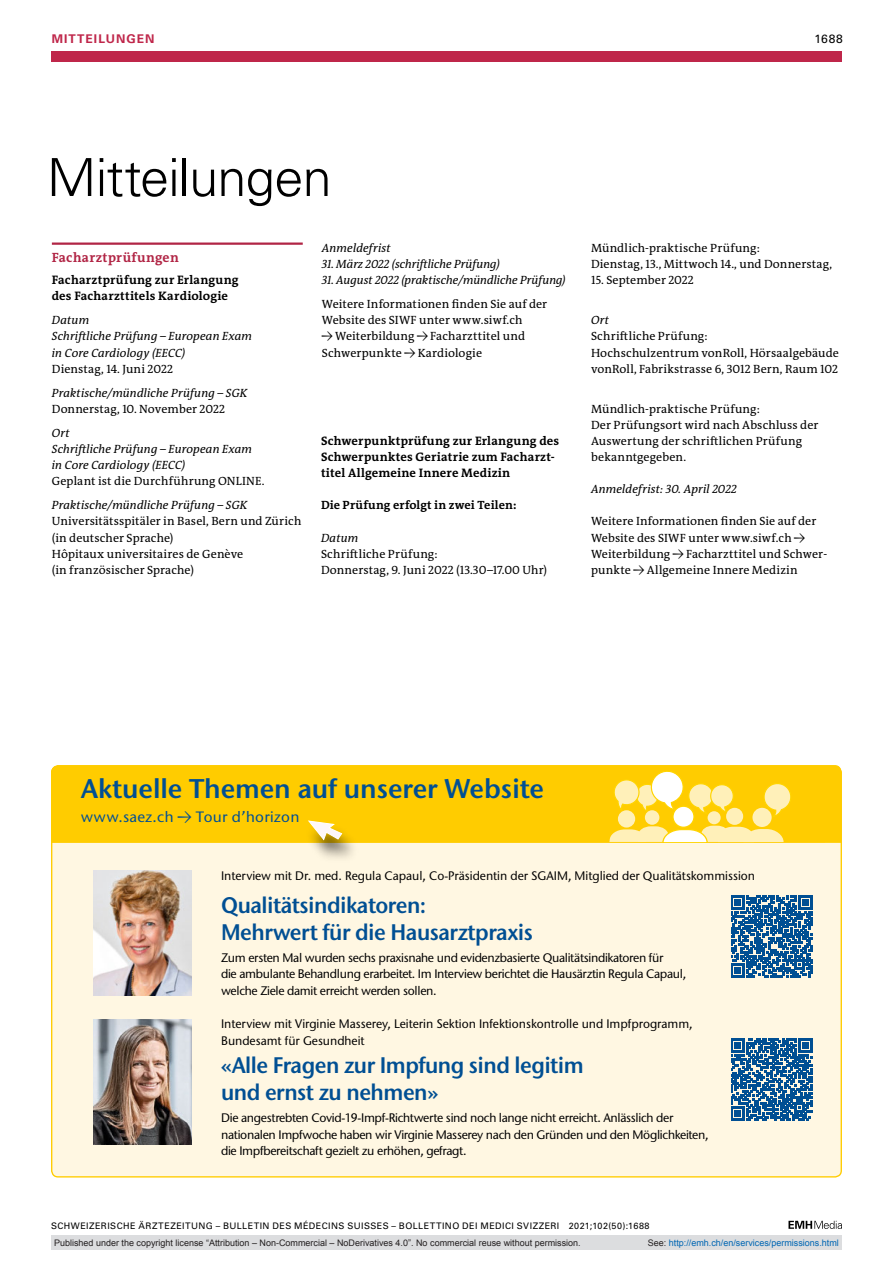
<style>
.page{position:relative;width:893px;height:1263px;background:#fff}
.page>*{position:absolute;margin:0;border:0;box-sizing:border-box;transform-origin:0 0}
.t1{font:300 52.5px "Univers LT Std";letter-spacing:-.02em;color:#000}
.t2{font:600 27px "Stone Sans ITC Std";letter-spacing:-.005em;color:#004f93}
.t3{font:600 22.5px/27px "Stone Sans ITC Std";letter-spacing:-.025em;color:#004f93;scale:.95 1}
.t4{font:500 15px "Stone Sans ITC Std";letter-spacing:.015em;color:#004f93}
.t5{font:700 13.5px "The Antiqua B W7";letter-spacing:.03em;color:#b12545}
.t6{font:500 12.3px/16.5px "Stone Sans ITC Std";letter-spacing:-.025em;color:#000}
.t7{font:500 12.3px/16.5px "Stone Sans ITC Std";color:#000}
.t8{font:700 12.3px/16px "The Antiqua B W7";letter-spacing:.02em;color:#000}
.t9{font:12px/16px "The Antiqua B W5 Plain";letter-spacing:.01em;color:#000}
.t10{font:italic 12px/16px "The Antiqua B W5 Plain";letter-spacing:.005em;color:#000}
.t11{font:700 12px "The Antiqua B W7";letter-spacing:.01em;color:#000}
.t12{font:700 12px "Univers LT Std";letter-spacing:.085em;color:#bf264a}
.t13{font:12px "Univers LT Std";color:#000}
.t14{font:9px "Arial";color:#231f20}
.t15{font:9px "Univers LT Std";letter-spacing:.05em;color:#000}
.t16{font:9px "Arial";color:#0066b3}
.s1{font-family:"The Antiqua B W5 Plain";font-weight:400}
.s2{color:#231f20}
</style>
<div class="page">
<svg style="left:788px;top:1221px;width:54px;height:8px"></svg>
<div style="left:51px;top:51px;width:791px;height:11px;background:#bf264a"></div>
<div style="left:52px;top:766px;width:789px;height:411px;background:#fff7e2;border-radius:6px"></div>
<div style="left:52px;top:765px;width:789px;height:78px;background:#fc0"></div>
<svg style="left:761px;top:780px;width:33px;height:38px"></svg>
<svg style="left:612px;top:768px;width:124px;height:47px;background:#ffdd56"></svg>
<div style="left:708px;top:811px;width:13px;height:13px;background:#fff0b9;border-radius:50%"></div>
<div style="left:726px;top:808px;width:17px;height:17px;background:#fff0b9;border-radius:50%"></div>
<div style="left:645px;top:810px;width:14px;height:15px;background:#fff0b9;border-radius:50%"></div>
<div style="left:618px;top:810px;width:17px;height:17px;background:#fff0b9;border-radius:50%"></div>
<div style="left:673px;top:806px;width:21px;height:21px;background:#fff;border-radius:50%"></div>
<div style="left:672px;top:805px;width:23px;height:23px;border:1px solid #ffd400;border-radius:50%"></div>
<svg style="left:609px;top:826px;width:175px;height:17px;background:#ffe993"></svg>
<div style="left:752px;top:808px;width:20px;height:19px;background:#fff0b9;border-radius:50%"></div>
<div style="left:305px;top:823px;width:54px;height:40px;background:#000;opacity:.6"></div>
<svg style="left:308px;top:820px;width:35px;height:21px"></svg>
<svg style="left:731px;top:895px;width:82px;height:82px"></svg>
<svg style="left:731px;top:1038px;width:82px;height:83px"></svg>
<img style="left:94px;top:871px;width:97px;height:124px">
<img style="left:94px;top:1019px;width:97px;height:125px">
<hr style="left:52px;top:242px;width:251px;height:3px;background:#b12545">
<div style="left:51px;top:1235px;width:791px;height:15px;background:#dcdddf"></div>
<p class="t12" style="left:52px;top:31px;width:104px">MITTEILUNGEN</p>
<p class="t13" style="left:815px;top:31px;width:30px">1688</p>
<h1 class="t1" style="left:47px;top:146px;width:286px">Mitteilungen</h1>
<p class="t5" style="left:52px;top:249px;width:128px">Facharztprüfungen</p>
<p class="t8" style="left:52px;top:272px;width:188px">Facharztprüfung zur Erlangung des Facharzttitels Kardiologie</p>
<p class="t10" style="left:52px;top:312px;width:202px">Datum<br>Schriftliche Prüfung – European Exam in Core Cardiology (EECC)</p>
<p class="t9" style="left:52px;top:361px;width:123px">Dienstag, 14. Juni 2022</p>
<p class="t10" style="left:52px;top:385px;width:197px">Praktische/mündliche Prüfung – SGK</p>
<p class="t9" style="left:52px;top:401px;width:175px">Donnerstag, 10. November 2022</p>
<p class="t10" style="left:52px;top:425px;width:202px">Ort<br>Schriftliche Prüfung – European Exam in Core Cardiology (EECC)</p>
<p class="t9" style="left:52px;top:473px;width:214px">Geplant ist die Durchführung ONLINE.</p>
<p class="t10" style="left:52px;top:497px;width:197px">Praktische/mündliche Prüfung – SGK</p>
<p class="t9" style="left:52px;top:513px;width:251px">Universitätsspitäler in Basel, Bern und Zürich (in deutscher Sprache)<br>Hôpitaux universitaires de Genève<br>(in französischer Sprache)</p>
<p class="t10" style="left:322px;top:240px;width:71px">Anmeldefrist</p>
<p class="t10" style="left:322px;top:256px;width:179px">31. März 2022 (schriftliche Prüfung)</p>
<p class="t10" style="left:322px;top:272px;width:245px">31. August 2022 (praktische/mündliche Prüfung)</p>
<p class="t9" style="left:322px;top:296px;width:227px">Weitere Informationen finden Sie auf der<br>Website des SIWF unter www.siwf.ch</p>
<p class="t9" style="left:322px;top:328px;width:205px">→ Weiterbildung → Facharzttitel und<br>Schwerpunkte → Kardiologie</p>
<p class="t8" style="left:321px;top:433px;width:240px">Schwerpunktprüfung zur Erlangung des<br>Schwerpunktes Geriatrie zum Facharzt&shy;titel Allgemeine Innere Medizin</p>
<p class="t11" style="left:321px;top:498px;width:197px">Die Prüfung erfolgt in zwei Teilen:</p>
<p class="t10" style="left:321px;top:529px;width:39px">Datum</p>
<p class="t9" style="left:321px;top:546px;width:228px">Schriftliche Prüfung:<br>Donnerstag, 9. Juni 2022 (13.30–17.00 Uhr)</p>
<p class="t9" style="left:591px;top:240px;width:243px">Mündlich-praktische Prüfung:<br>Dienstag, 13., Mittwoch 14., und Donnerstag,</p>
<p class="t9" style="left:591px;top:272px;width:104px">15. September 2022</p>
<p class="t10" style="left:591px;top:312px;width:19px">Ort</p>
<p class="t9" style="left:591px;top:328px;width:249px">Schriftliche Prüfung:<br>Hochschulzentrum vonRoll, Hörsaalgebäude vonRoll, Fabrikstrasse 6, 3012 Bern, Raum 102</p>
<p class="t9" style="left:591px;top:401px;width:229px">Mündlich-praktische Prüfung:<br>Der Prüfungsort wird nach Abschluss der<br>Auswertung der schriftlichen Prüfung bekanntgegeben.</p>
<p class="t10" style="left:591px;top:481px;width:147px">Anmeldefrist: 30. April 2022</p>
<p class="t9" style="left:591px;top:513px;width:238px">Weitere Informationen finden Sie auf der Website des SIWF unter www.siwf.ch → Weiterbildung → Facharzttitel und Schwer&shy;punkte → Allgemeine Innere Medizin</p>
<h2 class="t2" style="left:81px;top:771px;width:465px">Aktuelle Themen auf unserer Website</h2>
<p class="t4" style="left:81px;top:807px;width:220px">www.saez.ch <span class="s1">→</span> Tour d’horizon</p>
<p class="t7" style="left:221px;top:867px;width:535px">Interview mit Dr. med. Regula Capaul, Co-Präsidentin der SGAIM, Mitglied der Qualitätskommission</p>
<h3 class="t3" style="left:221px;top:892px;width:330px">Qualitätsindikatoren:<br>Mehrwert für die Hausarztpraxis</h3>
<p class="t6" style="left:221px;top:949px;width:467px">Zum ersten Mal wurden sechs praxisnahe und evidenzbasierte Qualitätsindikatoren für<br>die ambulante Behandlung erarbeitet. Im Interview berichtet die Hausärztin Regula Capaul, welche Ziele damit erreicht werden sollen.</p>
<p class="t7" style="left:221px;top:1016px;width:473px">Interview mit Virginie Masserey, Leiterin Sektion Infektionskontrolle und Impfprogramm,<br>Bundesamt für Gesundheit</p>
<h3 class="t3" style="left:221px;top:1052px;width:383px">«Alle Fragen zur Impfung sind legitim und ernst zu nehmen»</h3>
<p class="t6" style="left:221px;top:1109px;width:489px">Die angestrebten Covid-19-Impf-Richtwerte sind noch lange nicht erreicht. Anlässlich der nationalen Impfwoche haben wir Virginie Masserey nach den Gründen und den Möglichkeiten, die Impfbereitschaft gezielt zu erhöhen, gefragt.</p>
<p class="t15" style="left:51px;top:1220px;width:600px">SCHWEIZERISCHE ÄRZTEZEITUNG – BULLETIN DES MÉDECINS SUISSES – BOLLETTINO DEI MEDICI SVIZZERI 2021;102(50):1688</p>
<p class="t14" style="left:54px;top:1237px;width:528px">Published under the copyright license “Attribution – Non-Commercial – NoDerivatives 4.0”. No commercial reuse without permission.</p>
<p class="t16" style="left:648px;top:1237px;width:193px"><span class="s2">See:</span> http://emh.ch/en/services/permissions.html</p>
</div>
